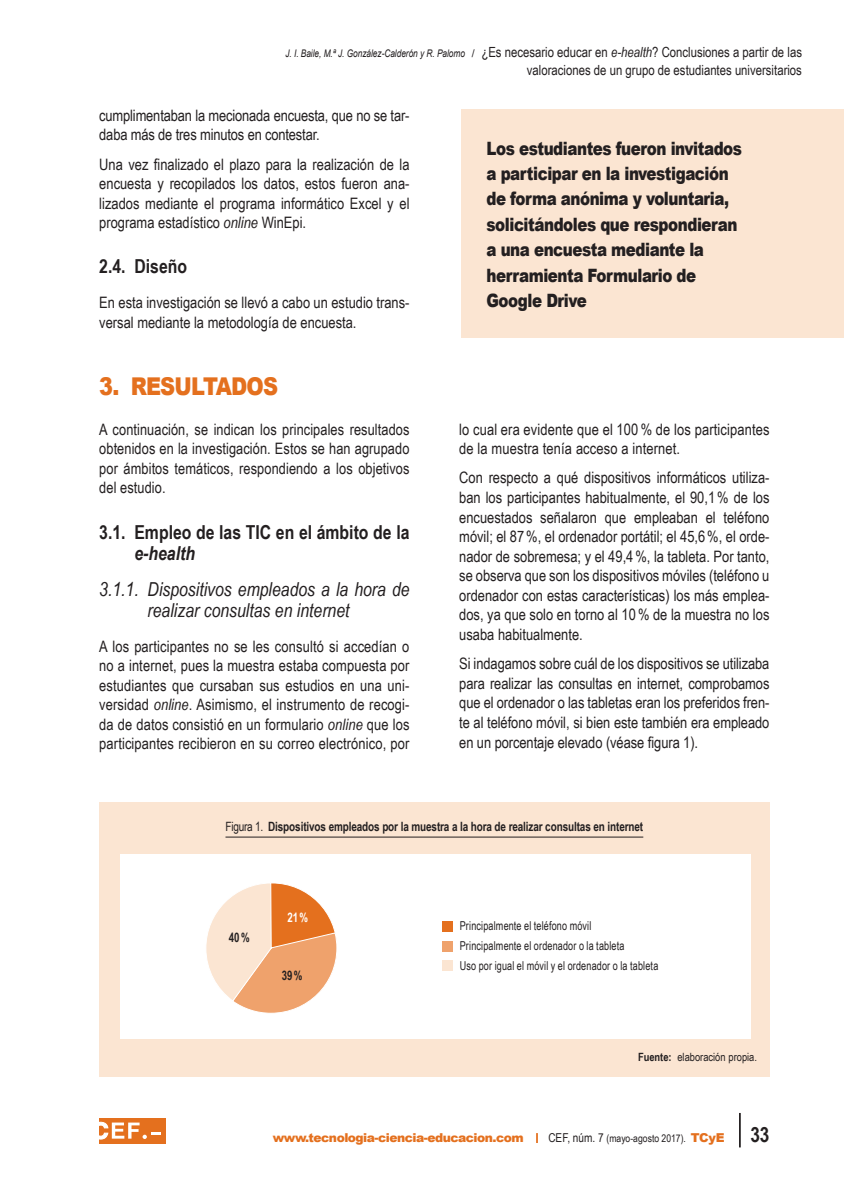
<style>
.page{position:relative;width:844px;height:1191px;background:#fff}
.page>*{position:absolute;margin:0;border:0;box-sizing:border-box;transform-origin:0 0}
._1__epigrafe{font:900 24.5px "Arial";letter-spacing:-.04em;color:#e4701e;scale:.85 1}
.epigrafe_1_1_1{font:italic 19.25px/21px "Arial Narrow";color:#231f20}
.epigrafe_1_1{font:700 19.25px/21px "Arial Narrow";color:#231f20}
.t1{font:900 18.38px/25.4px "Arial";letter-spacing:-.03em;color:#231f20;scale:.82 1}
.texto_general{font:15.75px/19.6px "Arial Narrow";color:#231f20;text-align:justify}
.t2{font:14px/17.5px "Arial Narrow";color:#231f20;text-align:right}
.t3{font:700 13.12px "Arial Narrow";color:#231f20;scale:.9 1}
.t4{font:700 13.12px "Arial Narrow";color:#fff;scale:.9 1}
.texto_general-2{font:700 12.78px "Arial Narrow";letter-spacing:-.01em;color:#231f20;scale:.95 1}
.t5{font:12.25px "Arial Narrow";letter-spacing:.015em;color:#231f20;scale:.9 1}
.t6{font:900 12.25px "Arial";letter-spacing:-.04em;color:#e4701e}
.nota_al_pie{font:11.38px "Arial Narrow";color:#231f20}
.t7{font:10.5px "Arial Narrow";color:#231f20}
.s1{font-family:"Arial";font-style:italic;font-size:10.5px}
.s2{font-family:"Arial";font-size:10.5px}
.s3{font-style:italic}
.s4{font-weight:400}
.s5{font-weight:700}
.s6{font-size:12.25px}
.s7{font-family:"Arial";font-weight:900;font-size:12.25px;color:#e4701e}
.s8{font-weight:700;font-size:21px}
</style>
<div class="page">
<hr style="left:738px;top:1113px;width:2px;height:34px;background:#231f20">
<div style="left:99px;top:1118px;width:66px;height:25px;background:#e4701e"></div>
<svg style="left:99px;top:1122px;width:62px;height:17px"></svg>
<div style="left:461px;top:109px;width:382px;height:228px;background:#fbe5d2"></div>
<div style="left:99px;top:802px;width:670px;height:274px;background:#fbe5d2"></div>
<hr style="left:225px;top:836px;width:418px;height:1px;background:#231f20">
<div style="left:120px;top:853px;width:630px;height:185px;background:#fff"></div>
<svg style="left:206px;top:883px;width:131px;height:130px"></svg>
<div style="left:442px;top:921px;width:10px;height:10px;background:#e4701e"></div>
<div style="left:442px;top:941px;width:10px;height:10px;background:#efa26c"></div>
<div style="left:442px;top:961px;width:10px;height:10px;background:#fbe5d2"></div>
<p class="t2" style="left:285px;top:43px;width:518px"><span class="s1">J. I. Baile, M.ª J. González-Calderón y R. Palomo</span> <span class="s2">/</span> ¿Es necesario educar en <span class="s3">e-health</span>? Conclusiones a partir de las valoraciones de un grupo de estudiantes universitarios</p>
<p class="texto_general" style="left:99px;top:105px;width:312px">cumplimentaban la mecionada encuesta, que no se tar&shy;daba más de tres minutos en contestar.</p>
<p class="texto_general" style="left:99px;top:154px;width:312px">Una vez finalizado el plazo para la realización de la encuesta y recopilados los datos, estos fueron ana&shy;lizados mediante el programa informático Excel y el programa estadístico <span class="s3">online</span> WinEpi.</p>
<p class="epigrafe_1_1" style="left:99px;top:255px;width:89px">2.4. Diseño</p>
<p class="texto_general" style="left:99px;top:292px;width:312px;line-height:20.1px">En esta investigación se llevó a cabo un estudio trans&shy;versal mediante la metodología de encuesta.</p>
<p class="_1__epigrafe" style="left:99px;top:368px;width:212px">3. RESULTADOS</p>
<p class="texto_general" style="left:99px;top:419px;width:312px">A continuación, se indican los principales resultados obtenidos en la investigación. Estos se han agrupado por ámbitos temáticos, respondiendo a los objetivos del estudio.</p>
<p class="epigrafe_1_1" style="left:134px;top:521px;width:276px;text-indent:-35px">3.1. Empleo de las TIC en el ámbito de la <span class="s3">e-health</span></p>
<p class="epigrafe_1_1_1" style="left:147px;top:578px;width:263px;text-indent:-48px">3.1.1. Dispositivos empleados a la hora de realizar consultas en internet</p>
<p class="texto_general" style="left:99px;top:635px;width:312px">A los participantes no se les consultó si accedían o no a internet, pues la muestra estaba compuesta por estudiantes que cursaban sus estudios en una uni&shy;versidad <span class="s3">online</span>. Asimismo, el instrumento de recogi&shy;da de datos consistió en un formulario <span class="s3">online</span> que los participantes recibieron en su correo electrónico, por</p>
<p class="t1" style="left:486px;top:135px;width:313px">Los estudiantes fueron invitados a participar en la investigación de forma anónima y voluntaria, solicitándoles que respondieran a una encuesta mediante la herramienta Formulario de<br>Google Drive</p>
<p class="texto_general" style="left:459px;top:418px;width:312px">lo cual era evidente que el 100% de los participantes de la muestra tenía acceso a internet.</p>
<p class="texto_general" style="left:459px;top:467px;width:312px">Con respecto a qué dispositivos informáticos utiliza&shy;ban los participantes habitualmente, el 90,1% de los encuestados señalaron que empleaban el teléfono móvil; el 87%, el ordenador portátil; el 45,6%, el orde&shy;nador de sobremesa; y el 49,4%, la tableta. Por tanto, se observa que son los dispositivos móviles (teléfono u ordenador con estas características) los más emplea&shy;dos, ya que solo en torno al 10% de la muestra no los usaba habitualmente.</p>
<p class="texto_general" style="left:459px;top:653px;width:312px">Si indagamos sobre cuál de los dispositivos se utilizaba para realizar las consultas en internet, comprobamos que el ordenador o las tabletas eran los preferidos fren&shy;te al teléfono móvil, si bien este también era empleado en un porcentaje elevado (véase figura 1).</p>
<p class="texto_general-2" style="left:225px;top:816px;width:441px"><span class="s4">Figura 1.</span> Dispositivos empleados por la muestra a la hora de realizar consultas en internet</p>
<p class="t3" style="left:229px;top:927px;width:25px">40%</p>
<p class="t4" style="left:287px;top:907px;width:25px">21%</p>
<p class="t3" style="left:281px;top:965px;width:25px">39%</p>
<p class="t5" style="left:459px;top:916px;width:148px">Principalmente el teléfono móvil</p>
<p class="t5" style="left:459px;top:936px;width:185px">Principalmente el ordenador o la tableta</p>
<p class="t5" style="left:459px;top:956px;width:222px">Uso por igual el móvil y el ordenador o la tableta</p>
<p class="nota_al_pie" style="left:638px;top:1048px;width:120px"><span class="s5">Fuente:</span> elaboración propia.</p>
<p class="t6" style="left:273px;top:1129px;width:252px">www.tecnologia-ciencia-educacion.com</p>
<p class="t7" style="left:548px;top:1130px;width:222px"><span class="s6">CEF, núm. 7</span> (mayo-agosto 2017). <span class="s7">TCyE</span> <span class="s8">33</span></p>
</div>
